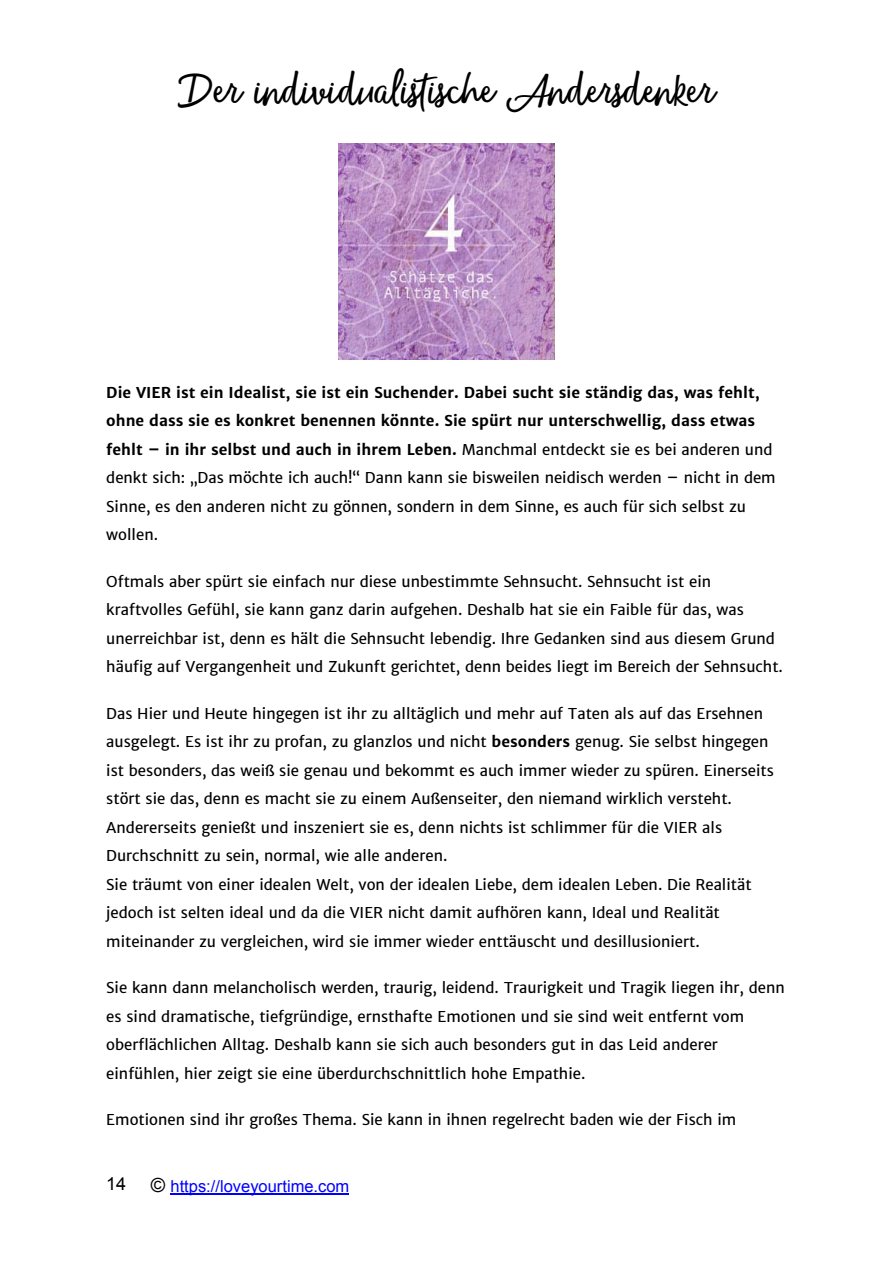
<style>
.page{position:relative;width:893px;height:1263px;background:#fff}
.page>*{position:absolute;margin:0;border:0;box-sizing:border-box;transform-origin:0 0}
.t1{font:45px "Money Penny Script";color:#000}
.t2{font:18px "Arial";color:#000}
.t3{font:16.5px "Arial";color:#00f}
.t4{font:15px/28.5px "Merriweather Sans";color:#000}
.s1{font-weight:700}
.s2{font-size:19.5px;color:#000}
</style>
<div class="page">
<hr style="left:171px;top:1193px;width:178px;height:1px;background:#00f">
<img style="left:338px;top:143px;width:217px;height:217px">
<h1 class="t1" style="left:179px;top:61px;width:536px">Der individualistische Andersdenker</h1>
<p class="t4" style="left:106px;top:378px;width:671px"><span class="s1">Die VIER ist ein Idealist, sie ist ein Suchender. Dabei sucht sie ständig das, was fehlt, ohne dass sie es konkret benennen könnte. Sie spürt nur unterschwellig, dass etwas fehlt – in ihr selbst und auch in ihrem Leben.</span> Manchmal entdeckt sie es bei anderen und denkt sich: „Das möchte ich auch!“ Dann kann sie bisweilen neidisch werden – nicht in dem Sinne, es den anderen nicht zu gönnen, sondern in dem Sinne, es auch für sich selbst zu wollen.</p>
<p class="t4" style="left:106px;top:567px;width:678px">Oftmals aber spürt sie einfach nur diese unbestimmte Sehnsucht. Sehnsucht ist ein kraftvolles Gefühl, sie kann ganz darin aufgehen. Deshalb hat sie ein Faible für das, was unerreichbar ist, denn es hält die Sehnsucht lebendig. Ihre Gedanken sind aus diesem Grund häufig auf Vergangenheit und Zukunft gerichtet, denn beides liegt im Bereich der Sehnsucht.</p>
<p class="t4" style="left:106px;top:699px;width:669px">Das Hier und Heute hingegen ist ihr zu alltäglich und mehr auf Taten als auf das Ersehnen ausgelegt. Es ist ihr zu profan, zu glanzlos und nicht <span class="s1">besonders</span> genug. Sie selbst hingegen ist besonders, das weiß sie genau und bekommt es auch immer wieder zu spüren. Einerseits stört sie das, denn es macht sie zu einem Außenseiter, den niemand wirklich versteht.<br>Andererseits genießt und inszeniert sie es, denn nichts ist schlimmer für die VIER als Durchschnitt zu sein, normal, wie alle anderen.<br>Sie träumt von einer idealen Welt, von der idealen Liebe, dem idealen Leben. Die Realität jedoch ist selten ideal und da die VIER nicht damit aufhören kann, Ideal und Realität miteinander zu vergleichen, wird sie immer wieder enttäuscht und desillusioniert.</p>
<p class="t4" style="left:106px;top:974px;width:680px">Sie kann dann melancholisch werden, traurig, leidend. Traurigkeit und Tragik liegen ihr, denn es sind dramatische, tiefgründige, ernsthafte Emotionen und sie sind weit entfernt vom oberflächlichen Alltag. Deshalb kann sie sich auch besonders gut in das Leid anderer einfühlen, hier zeigt sie eine überdurchschnittlich hohe Empathie.</p>
<p class="t4" style="left:106px;top:1106px;width:631px">Emotionen sind ihr großes Thema. Sie kann in ihnen regelrecht baden wie der Fisch im</p>
<p class="t2" style="left:106px;top:1177px;width:22px">14</p>
<p class="t3" style="left:151px;top:1179px;width:200px"><span class="s2">©</span> https://loveyourtime.com</p>
</div>
